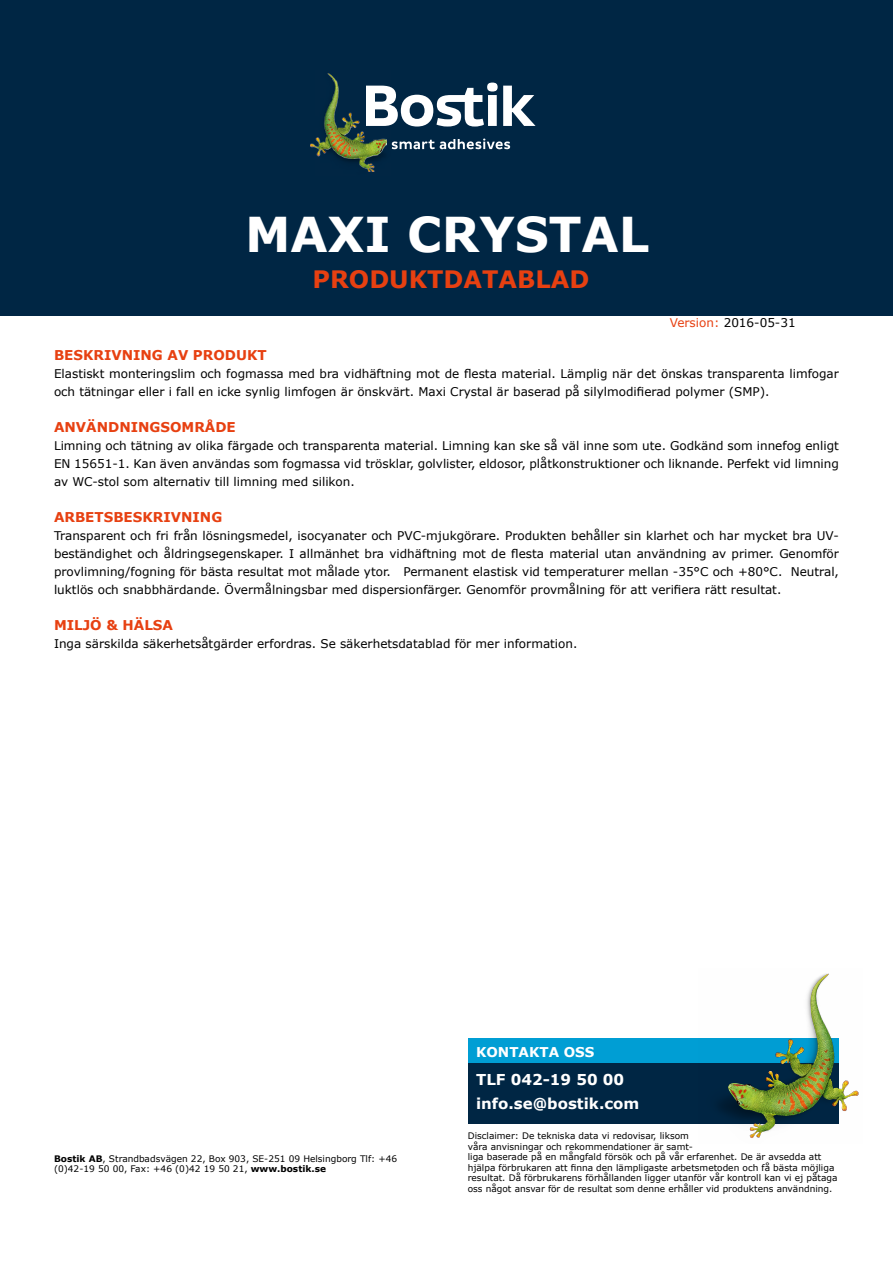
<style>
.page{position:relative;width:893px;height:1263px;background:#fff}
.page>*{position:absolute;margin:0;border:0;box-sizing:border-box;transform-origin:0 0}
.t1{font:700 48px "Verdana";color:#fff}
.t2{font:700 24px "Verdana";color:#e74011}
.t3{font:700 23.55px "Verdana";color:#fff}
.t4{font:700 19.05px "Verdana";color:#fff}
.t5{font:700 15px/24px "Verdana";color:#fff}
.t6{font:700 13.5px "Verdana";color:#e74011}
.t7{font:700 13.5px "Verdana";color:#fff}
.t8{font:12px/18px "Verdana";color:#000;text-align:justify}
.t9{font:9px/10.5px "Verdana";color:#000}
.s1{color:#e74011}
.s2{font-weight:700}
</style>
<div class="page">
<div style="left:0;top:0;width:893px;height:316px;background:#002644"></div>
<img style="left:311px;top:73px;width:75px;height:98px">
<svg style="left:392px;top:139px;width:118px;height:10px"></svg>
<svg style="left:366px;top:83px;width:170px;height:44px"></svg>
<div style="left:469px;top:1038px;width:370px;height:26px;background:#009ed4"></div>
<div style="left:469px;top:1063px;width:370px;height:61px;background:#002644"></div>
<img style="left:719px;top:973px;width:140px;height:165px">
<h1 class="t1" style="left:245px;top:201px;width:406px">MAXI CRYSTAL</h1>
<h2 class="t2" style="left:313px;top:262px;width:278px">PRODUKTDATABLAD</h2>
<p class="t8" style="left:670px;top:313px;width:127px"><span class="s1">Version:</span> 2016-05-31</p>
<p class="t6" style="left:54px;top:346px;width:214px">BESKRIVNING AV PRODUKT</p>
<p class="t8" style="left:54px;top:365px;width:786px">Elastiskt monteringslim och fogmassa med bra vidhäftning mot de flesta material. Lämplig när det önskas transparenta limfogar och tätningar eller i fall en icke synlig limfogen är önskvärt. Maxi Crystal är baserad på silylmodifierad polymer (SMP).</p>
<p class="t6" style="left:54px;top:418px;width:183px">ANVÄNDNINGSOMRÅDE</p>
<p class="t8" style="left:54px;top:437px;width:786px">Limning och tätning av olika färgade och transparenta material. Limning kan ske så väl inne som ute. Godkänd som innefog enligt EN 15651-1. Kan även användas som fogmassa vid trösklar, golvlister, eldosor, plåtkonstruktioner och liknande. Perfekt vid limning av WC-stol som alternativ till limning med silikon.</p>
<p class="t6" style="left:54px;top:508px;width:170px">ARBETSBESKRIVNING</p>
<p class="t8" style="left:54px;top:527px;width:786px">Transparent och fri från lösningsmedel, isocyanater och PVC-mjukgörare. Produkten behåller sin klarhet och har mycket bra UV&shy;beständighet och åldringsegenskaper. I allmänhet bra vidhäftning mot de flesta material utan användning av primer. Genomför provlimning/fogning för bästa resultat mot målade ytor. Permanent elastisk vid temperaturer mellan -35°C och +80°C. Neutral, luktlös och snabbhärdande. Övermålningsbar med dispersionfärger. Genomför provmålning för att verifiera rätt resultat.</p>
<p class="t6" style="left:54px;top:616px;width:121px">MILJÖ &amp; HÄLSA</p>
<p class="t8" style="left:54px;top:635px;width:525px">Inga särskilda säkerhetsåtgärder erfordras. Se säkerhetsdatablad för mer information.</p>
<p class="t9" style="left:54px;top:1153px;width:345px"><span class="s2">Bostik AB</span>, Strandbadsvägen 22, Box 903, SE-251 09 Helsingborg Tlf: +46 (0)42-19 50 00, Fax: +46 (0)42 19 50 21, <span class="s2">www.bostik.se</span></p>
<p class="t7" style="left:476px;top:1042px;width:120px">KONTAKTA OSS</p>
<p class="t5" style="left:476px;top:1067px;width:165px">TLF 042-19 50 00 info.se@bostik.com</p>
<h3 class="t4" style="left:476px;top:1063px;width:118px">Smart help</h3>
<h3 class="t3" style="left:476px;top:1083px;width:219px">1-800-726-7845</h3>
<p class="t9" style="left:468px;top:1130px;width:371px">Disclaimer: De tekniska data vi redovisar, liksom<br>våra anvisningar och rekommendationer är samt-<br>liga baserade på en mångfald försök och på vår erfarenhet. De är avsedda att hjälpa förbrukaren att finna den lämpligaste arbetsmetoden och få bästa möjliga resultat. Då förbrukarens förhållanden ligger utanför vår kontroll kan vi ej påtaga oss något ansvar för de resultat som denne erhåller vid produktens användning.</p>
</div>
